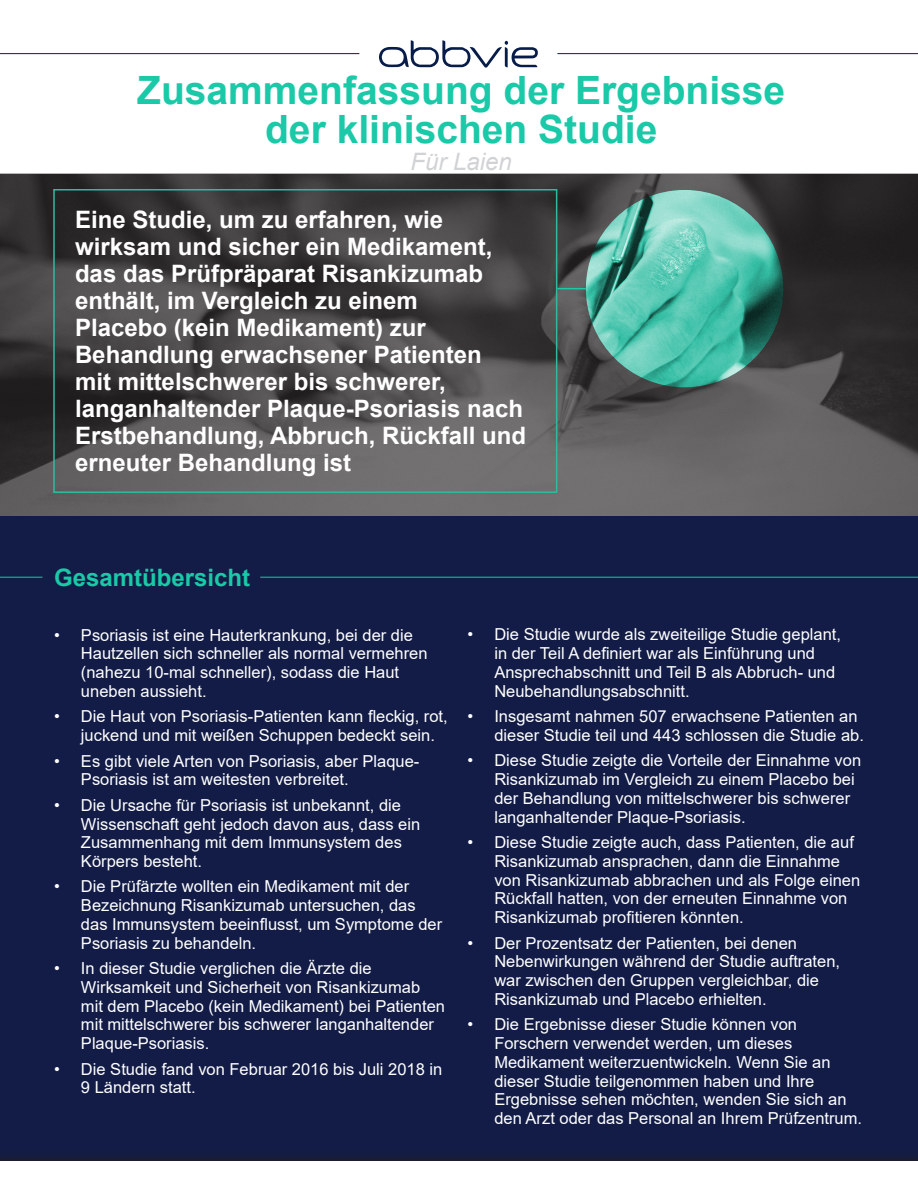
<style>
.page{position:relative;width:918px;height:1188px;background:#fff}
.page>*{position:absolute;margin:0;border:0;box-sizing:border-box;transform-origin:0 0}
.t1{font:700 39px/39px "Arial";color:#1ac9a8;text-align:center}
.t2{font:700 24px/27px "Arial";color:#fff}
.t3{font:700 24px "Arial";color:#1ac9a8}
.t4{font:italic 24px "Arial";color:#d1d2d4}
.t5{font:16.5px/18.8px "Arial";color:#fff}
</style>
<div class="page">
<svg style="left:0;top:173px;width:918px;height:343px;background:#4c4a4a"></svg>
<div style="left:53px;top:189px;width:504px;height:304px;border:2px solid #2dbca1"></div>
<svg style="left:557px;top:288px;width:29px;height:1px"></svg>
<svg style="left:586px;top:190px;width:197px;height:197px;background:#58baa7"></svg>
<div style="left:0;top:516px;width:918px;height:645px;background:#121c46"></div>
<svg style="left:379px;top:40px;width:159px;height:28px"></svg>
<hr style="left:0;top:53px;width:359px;height:1px;background:#081c4a">
<hr style="left:557px;top:53px;width:361px;height:1px;background:#081c4a">
<hr style="left:0;top:577px;width:42px;height:1px;background:#1ac9a8">
<hr style="left:260px;top:577px;width:658px;height:1px;background:#1ac9a8">
<div style="left:0;top:1151px;width:918px;height:37px;background:#161c3c"></div>
<div style="left:0;top:1161px;width:918px;height:27px;background:#fff"></div>
<h1 class="t1" style="left:137px;top:71px;width:650px">Zusammenfassung der Ergebnisse der klinischen Studie</h1>
<h2 class="t4" style="left:411px;top:146px;width:103px">Für Laien</h2>
<p class="t2" style="left:75px;top:207px;width:453px">Eine Studie, um zu erfahren, wie wirksam und sicher ein Medikament, das das Prüfpräparat Risankizumab enthält, im Vergleich zu einem<br>Placebo (kein Medikament) zur Behandlung erwachsener Patienten<br>mit mittelschwerer bis schwerer, langanhaltender Plaque-Psoriasis nach Erstbehandlung, Abbruch, Rückfall und erneuter Behandlung ist</p>
<h2 class="t3" style="left:54px;top:561px;width:198px">Gesamtübersicht</h2>
<p class="t5" style="left:81px;top:625px;width:348px;text-indent:-27px">• Psoriasis ist eine Hauterkrankung, bei der die Hautzellen sich schneller als normal vermehren (nahezu 10-mal schneller), sodass die Haut uneben aussieht.</p>
<p class="t5" style="left:81px;top:707px;width:368px;text-indent:-27px">• Die Haut von Psoriasis-Patienten kann fleckig, rot, juckend und mit weißen Schuppen bedeckt sein.</p>
<p class="t5" style="left:81px;top:751px;width:340px;text-indent:-27px">• Es gibt viele Arten von Psoriasis, aber Plaque-<br>Psoriasis ist am weitesten verbreitet.</p>
<p class="t5" style="left:81px;top:795px;width:341px;text-indent:-27px">• Die Ursache für Psoriasis ist unbekannt, die Wissenschaft geht jedoch davon aus, dass ein Zusammenhang mit dem Immunsystem des Körpers besteht.</p>
<p class="t5" style="left:81px;top:877px;width:363px;text-indent:-27px">• Die Prüfärzte wollten ein Medikament mit der Bezeichnung Risankizumab untersuchen, das das Immunsystem beeinflusst, um Symptome der Psoriasis zu behandeln.</p>
<p class="t5" style="left:81px;top:959px;width:366px;text-indent:-27px">• In dieser Studie verglichen die Ärzte die Wirksamkeit und Sicherheit von Risankizumab mit dem Placebo (kein Medikament) bei Patienten mit mittelschwerer bis schwerer langanhaltender Plaque-Psoriasis.</p>
<p class="t5" style="left:81px;top:1059px;width:363px;text-indent:-27px">• Die Studie fand von Februar 2016 bis Juli 2018 in<br>9 Ländern statt.</p>
<p class="t5" style="left:494px;top:625px;width:348px;text-indent:-27px">• Die Studie wurde als zweiteilige Studie geplant, in der Teil A definiert war als Einführung und Ansprechabschnitt und Teil B als Abbruch- und Neubehandlungsabschnitt.</p>
<p class="t5" style="left:494px;top:707px;width:371px;text-indent:-27px">• Insgesamt nahmen 507 erwachsene Patienten an dieser Studie teil und 443 schlossen die Studie ab.</p>
<p class="t5" style="left:494px;top:751px;width:368px;text-indent:-27px">• Diese Studie zeigte die Vorteile der Einnahme von Risankizumab im Vergleich zu einem Placebo bei der Behandlung von mittelschwerer bis schwerer langanhaltender Plaque-Psoriasis.</p>
<p class="t5" style="left:494px;top:833px;width:367px;text-indent:-27px">• Diese Studie zeigte auch, dass Patienten, die auf Risankizumab ansprachen, dann die Einnahme von Risankizumab abbrachen und als Folge einen Rückfall hatten, von der erneuten Einnahme von Risankizumab profitieren könnten.</p>
<p class="t5" style="left:494px;top:933px;width:347px;text-indent:-27px">• Der Prozentsatz der Patienten, bei denen Nebenwirkungen während der Studie auftraten, war zwischen den Gruppen vergleichbar, die Risankizumab und Placebo erhielten.</p>
<p class="t5" style="left:494px;top:1015px;width:369px;text-indent:-27px">• Die Ergebnisse dieser Studie können von Forschern verwendet werden, um dieses Medikament weiterzuentwickeln. Wenn Sie an dieser Studie teilgenommen haben und Ihre Ergebnisse sehen möchten, wenden Sie sich an den Arzt oder das Personal an Ihrem Prüfzentrum.</p>
</div>
